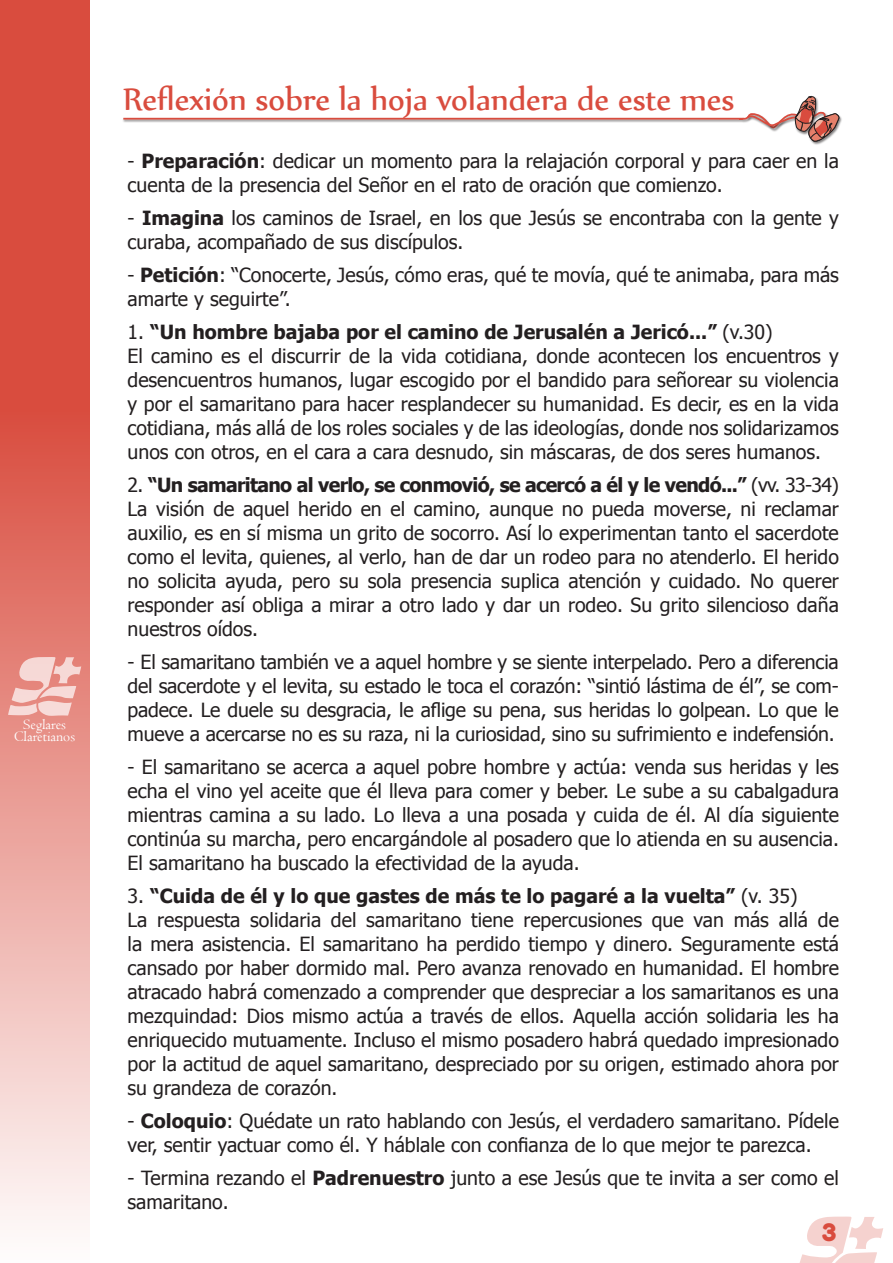
<style>
.page{position:relative;width:893px;height:1263px;background:#fff}
.page>*{position:absolute;margin:0;border:0;box-sizing:border-box;transform-origin:0 0}
.t1{font:37.5px "Nyala";color:#d94c3e}
.t2{font:24px "Fredoka One";color:#d94c3e}
.t3{font:19.5px/24px "Tahoma";color:#231f20}
.t4{font:15px/12px "Centaur";color:#fff;text-align:center}
.s1{font-weight:700}
</style>
<div class="page">
<svg style="left:0;top:0;width:90px;height:1223px;background:#e4847a"></svg>
<svg style="left:8px;top:657px;width:73px;height:59px;background:#eeb4af"></svg>
<div style="left:808px;top:114px;width:41px;height:37px;background:#231f20;opacity:.55"></div>
<svg style="left:123px;top:96px;width:716px;height:46px"></svg>
<svg style="left:799px;top:1216px;width:84px;height:47px"></svg>
<p class="t4" style="left:14px;top:718px;width:63px">Seglares<br>Claretianos</p>
<h1 class="t1" style="left:123px;top:76px;width:613px">Reflexión sobre la hoja volandera de este mes</h1>
<p class="t3" style="left:128px;top:148px;width:713px">- <span class="s1">Preparación</span>: dedicar un momento para la relajación corporal y para caer en la cuenta de la presencia del Señor en el rato de oración que comienzo.</p>
<p class="t3" style="left:128px;top:205px;width:713px">- <span class="s1">Imagina</span> los caminos de Israel, en los que Jesús se encontraba con la gente y curaba, acompañado de sus discípulos.</p>
<p class="t3" style="left:128px;top:262px;width:713px">- <span class="s1">Petición</span>: “Conocerte, Jesús, cómo eras, qué te movía, qué te animaba, para más amarte y seguirte”.</p>
<p class="t3" style="left:128px;top:319px;width:713px">1. <span class="s1">“Un hombre bajaba por el camino de Jerusalén a Jericó...”</span> (v.30)<br>El camino es el discurrir de la vida cotidiana, donde acontecen los encuentros y desencuentros humanos, lugar escogido por el bandido para señorear su violencia y por el samaritano para hacer resplandecer su humanidad. Es decir, es en la vida cotidiana, más allá de los roles sociales y de las ideologías, donde nos solidarizamos unos con otros, en el cara a cara desnudo, sin máscaras, de dos seres humanos.</p>
<p class="t3" style="left:128px;top:472px;width:713px;text-align:justify">2. <span class="s1">“Un samaritano al verlo, se conmovió, se acercó a él y le vendó...”</span> (vv. 33-34)<br>La visión de aquel herido en el camino, aunque no pueda moverse, ni reclamar auxilio, es en sí misma un grito de socorro. Así lo experimentan tanto el sacerdote como el levita, quienes, al verlo, han de dar un rodeo para no atenderlo. El herido no solicita ayuda, pero su sola presencia suplica atención y cuidado. No querer responder así obliga a mirar a otro lado y dar un rodeo. Su grito silencioso daña nuestros oídos.</p>
<p class="t3" style="left:128px;top:649px;width:713px;text-align:justify">- El samaritano también ve a aquel hombre y se siente interpelado. Pero a diferencia del sacerdote y el levita, su estado le toca el corazón: “sintió lástima de él”, se com&shy;padece. Le duele su desgracia, le aflige su pena, sus heridas lo golpean. Lo que le mueve a acercarse no es su raza, ni la curiosidad, sino su sufrimiento e indefensión.</p>
<p class="t3" style="left:128px;top:754px;width:713px;text-align:justify">- El samaritano se acerca a aquel pobre hombre y actúa: venda sus heridas y les echa el vino yel aceite que él lleva para comer y beber. Le sube a su cabalgadura mientras camina a su lado. Lo lleva a una posada y cuida de él. Al día siguiente continúa su marcha, pero encargándole al posadero que lo atienda en su ausencia.<br>El samaritano ha buscado la efectividad de la ayuda.</p>
<p class="t3" style="left:128px;top:883px;width:713px">3. <span class="s1">“Cuida de él y lo que gastes de más te lo pagaré a la vuelta”</span> (v. 35)<br>La respuesta solidaria del samaritano tiene repercusiones que van más allá de la mera asistencia. El samaritano ha perdido tiempo y dinero. Seguramente está cansado por haber dormido mal. Pero avanza renovado en humanidad. El hombre atracado habrá comenzado a comprender que despreciar a los samaritanos es una mezquindad: Dios mismo actúa a través de ellos. Aquella acción solidaria les ha enriquecido mutuamente. Incluso el mismo posadero habrá quedado impresionado por la actitud de aquel samaritano, despreciado por su origen, estimado ahora por su grandeza de corazón.</p>
<p class="t3" style="left:128px;top:1108px;width:713px">- <span class="s1">Coloquio</span>: Quédate un rato hablando con Jesús, el verdadero samaritano. Pídele ver, sentir yactuar como él. Y háblale con confianza de lo que mejor te parezca.</p>
<p class="t3" style="left:128px;top:1165px;width:713px">- Termina rezando el <span class="s1">Padrenuestro</span> junto a ese Jesús que te invita a ser como el samaritano.</p>
<p class="t2" style="left:822px;top:1217px;width:16px">3</p>
</div>
